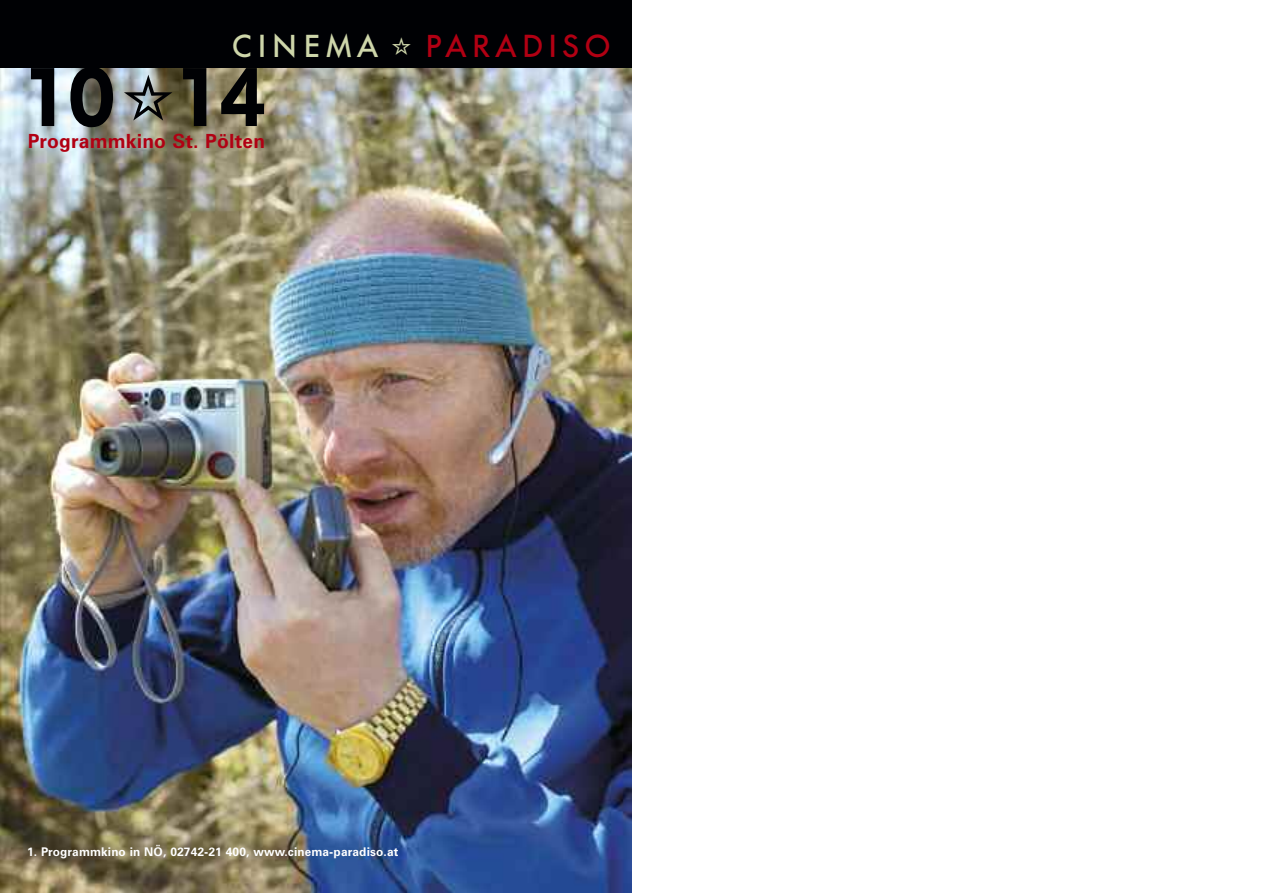
<style>
.page{position:relative;width:1263px;height:893px;background:#fff}
.page>*{position:absolute;margin:0;border:0;box-sizing:border-box;transform-origin:0 0}
.t1{font:600 82.05px "Futura BQ";color:#000104}
.t2{font:500 31.5px "Futura BQ";letter-spacing:.17em;color:#b10013}
.t3{font:500 31.5px "Futura BQ";letter-spacing:.21em;color:#ced6aa}
.t4{font:700 19.5px "Zurich BT";letter-spacing:.01em;color:#b10013}
.t5{font:700 12px "Zurich BT";letter-spacing:.01em;color:#fff}
</style>
<div class="page">
<img style="left:0;top:68px;width:631px;height:825px">
<div style="left:0;top:0;width:631px;height:68px;background:#000104"></div>
<svg style="left:124px;top:75px;width:48px;height:46px;background:#999c94"></svg>
<h2 class="t3" style="left:232px;top:29px;width:148px">CINEMA</h2>
<h2 class="t2" style="left:426px;top:29px;width:186px">PARADISO</h2>
<h1 class="t1" style="left:24px;top:51px;width:93px">10</h1>
<h3 class="t4" style="left:28px;top:134px;width:239px">Programmkino St. Pölten</h3>
<h1 class="t1" style="left:176px;top:51px;width:92px">14</h1>
<p class="t5" style="left:27px;top:848px;width:373px">1. Programmkino in NÖ, 02742-21 400, www.cinema-paradiso.at</p>
</div>
